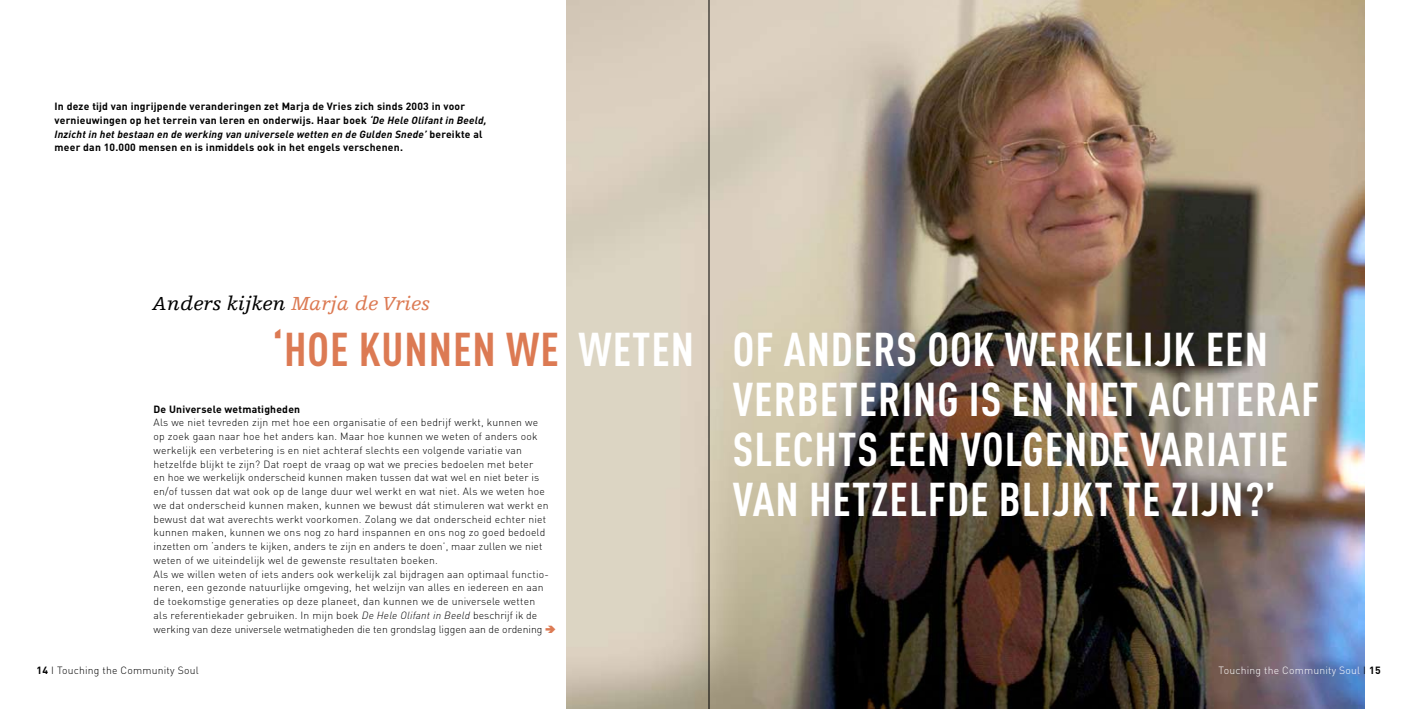
<style>
.page{position:relative;width:1418px;height:709px;background:#fff}
.page>*{position:absolute;margin:0;border:0;box-sizing:border-box;transform-origin:0 0}
.t1{font:700 46.75px/50px "DIN Cond";letter-spacing:.02em;color:#fff}
.t2{font:700 46.75px "DIN Cond";letter-spacing:.02em;color:#dc7a53}
.t3{font:italic 20px "Egyptienne FLT Std";color:#000}
.t4{font:300 10.38px/13.8px "DIN";letter-spacing:.02em;color:#000}
.t5{font:700 10.38px/13.8px "DIN";letter-spacing:.02em;color:#000}
.t6{font:300 10.38px "DIN";letter-spacing:.02em;color:#fff}
.s1{font-style:italic}
.s2{color:#dc7a53}
.s3{color:#fff}
.s4{font-weight:700}
.s5{color:#000}
.s6{font-weight:700;color:#000}
</style>
<div class="page">
<img style="left:567px;top:0;width:797px;height:709px">
<hr style="left:708px;top:0;width:1px;height:709px;background:#000">
<p class="t5" style="left:55px;top:99px;width:434px">In deze tijd van ingrijpende veranderingen zet Marja de Vries zich sinds 2003 in voor vernieuwingen op het terrein van leren en onderwijs. Haar boek <span class="s1">‘De Hele Olifant in Beeld, Inzicht in het bestaan en de werking van universele wetten en de Gulden Snede’</span> bereikte al meer dan 10.000 mensen en is inmiddels ook in het engels verschenen.</p>
<h2 class="t3" style="left:152px;top:292px;width:279px">Anders kijken <span class="s2">Marja de Vries</span></h2>
<h1 class="t2" style="left:272px;top:321px;width:423px">‘HOE KUNNEN WE <span class="s3">WETEN</span></h1>
<p class="t5" style="left:154px;top:402px;width:148px">De Universele wetmatigheden</p>
<p class="t4" style="left:154px;top:415px;width:397px">Als we niet tevreden zijn met hoe een organisatie of een bedrijf werkt, kunnen we op zoek gaan naar hoe het anders kan. Maar hoe kunnen we weten of anders ook werkelijk een verbetering is en niet achteraf slechts een volgende variatie van hetzelfde blijkt te zijn? Dat roept de vraag op wat we precies bedoelen met beter<br>en hoe we werkelijk onderscheid kunnen maken tussen dat wat wel en niet beter is en/of tussen dat wat ook op de lange duur wel werkt en wat niet. Als we weten hoe we dat onderscheid kunnen maken, kunnen we bewust dát stimuleren wat werkt en bewust dat wat averechts werkt voorkomen. Zolang we dat onderscheid echter niet kunnen maken, kunnen we ons nog zo hard inspannen en ons nog zo goed bedoeld inzetten om ‘anders te kijken, anders te zijn en anders te doen’, maar zullen we niet weten of we uiteindelijk wel de gewenste resultaten boeken.<br>Als we willen weten of iets anders ook werkelijk zal bijdragen aan optimaal functio&shy;neren, een gezonde natuurlijke omgeving, het welzijn van alles en iedereen en aan de toekomstige generaties op deze planeet, dan kunnen we de universele wetten als referentiekader gebruiken. In mijn boek <span class="s1">De Hele Olifant in Beeld</span> beschrijf ik de werking van deze universele wetmatigheden die ten grondslag liggen aan de ordening</p>
<h1 class="t1" style="left:733px;top:323px;width:588px">OF ANDERS OOK WERKELIJK EEN<br>VERBETERING IS EN NIET ACHTERAF<br>SLECHTS EEN VOLGENDE VARIATIE<br>VAN HETZELFDE BLIJKT TE ZIJN?’</h1>
<p class="t4" style="left:37px;top:663px;width:164px"><span class="s4">14</span> I Touching the Community Soul</p>
<p class="t6" style="left:1218px;top:663px;width:164px">Touching the Community Soul <span class="s5">I</span> <span class="s6">15</span></p>
</div>
